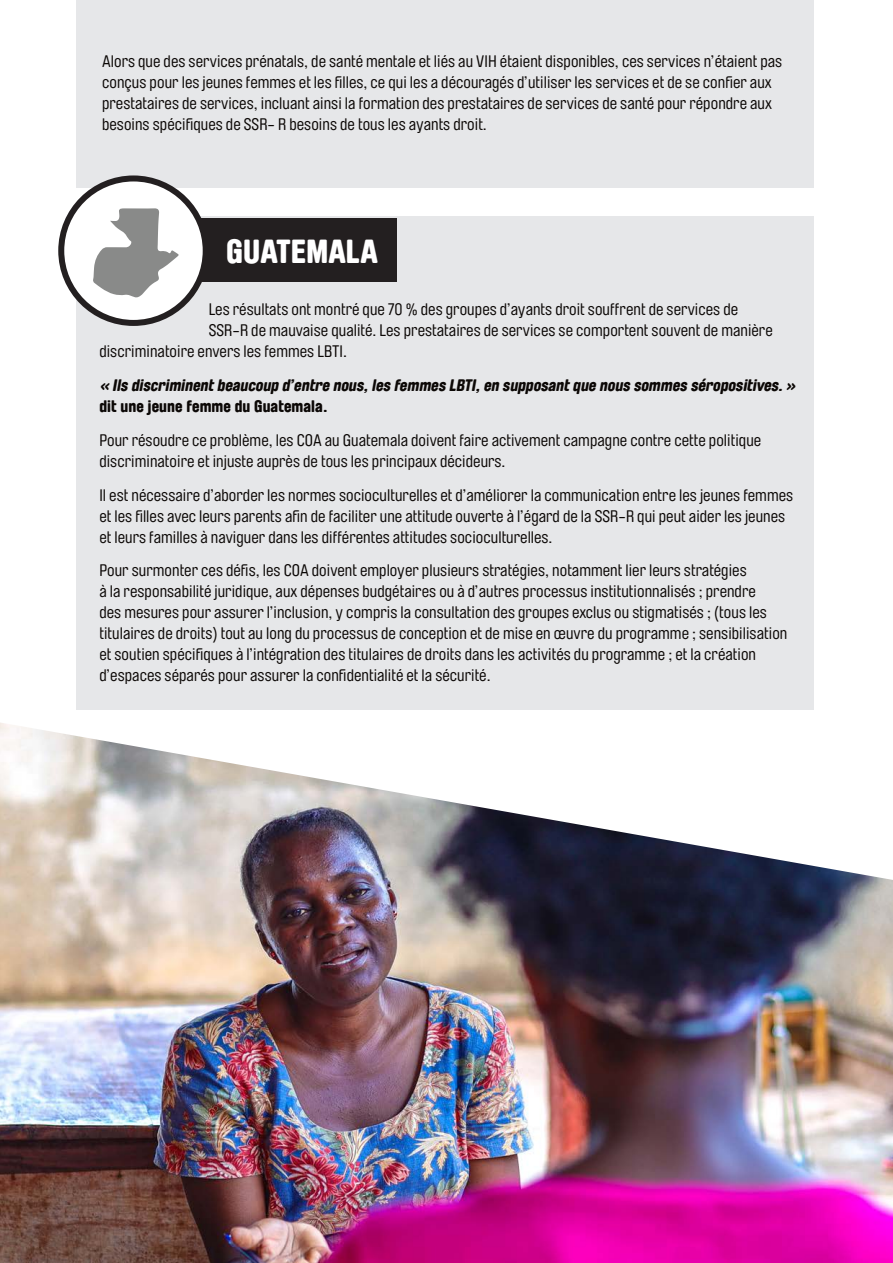
<style>
.page{position:relative;width:893px;height:1263px;background:#fff}
.page>*{position:absolute;margin:0;border:0;box-sizing:border-box;transform-origin:0 0}
.Heading{font:900 33px "Brauer Neue Std";letter-spacing:.005em;color:#fff}
.Body_copy{font:16.5px/21px "Brauer Neue Std";letter-spacing:.005em;color:#0c0806}
.t1{font:italic 900 16.5px "Brauer Neue Std";color:#0c0806}
.t2{font:900 16.5px "Brauer Neue Std";letter-spacing:.005em;color:#0c0806}
</style>
<div class="page">
<img style="left:0;top:880px;width:893px;height:383px">
<div style="left:77px;top:0;width:737px;height:187px;background:#e6e7e9"></div>
<svg style="left:0;top:722px;width:893px;height:158px"></svg>
<div style="left:76px;top:217px;width:738px;height:493px;background:#e6e7e9"></div>
<div style="left:197px;top:218px;width:200px;height:64px;background:#231f20"></div>
<div style="left:61px;top:178px;width:145px;height:145px;background:#fff;border-radius:50%"></div>
<div style="left:58px;top:175px;width:151px;height:151px;border:6px solid #231f20;border-radius:50%"></div>
<svg style="left:93px;top:208px;width:86px;height:89px"></svg>
<p class="Body_copy" style="left:102px;top:51px;width:682px">Alors que des services prénatals, de santé mentale et liés au VIH étaient disponibles, ces services n’étaient pas conçus pour les jeunes femmes et les filles, ce qui les a découragés d’utiliser les services et de se confier aux prestataires de services, incluant ainsi la formation des prestataires de services de santé pour répondre aux besoins spécifiques de SSR- R besoins de tous les ayants droit.</p>
<p class="Heading" style="left:226px;top:232px;width:153px">GUATEMALA</p>
<p class="Body_copy" style="left:209px;top:299px;width:531px">Les résultats ont montré que 70 % des groupes d’ayants droit souffrent de services de</p>
<p class="Body_copy" style="left:209px;top:320px;width:566px">SSR-R de mauvaise qualité. Les prestataires de services se comportent souvent de manière</p>
<p class="Body_copy" style="left:99px;top:341px;width:249px">discriminatoire envers les femmes LBTI.</p>
<p class="t1" style="left:99px;top:376px;width:701px">« Ils discriminentbeaucoup d’entre nous,les femmes LBTI,en supposantque nous sommes séropositives.»</p>
<p class="t2" style="left:99px;top:397px;width:230px">dit une jeune femme du Guatemala.</p>
<p class="Body_copy" style="left:99px;top:430px;width:663px">Pour résoudre ce problème, les COA au Guatemala doivent faire activement campagne contre cette politique discriminatoire et injuste auprès de tous les principaux décideurs.</p>
<p class="Body_copy" style="left:99px;top:484px;width:695px">Il est nécessaire d’aborder les normes socioculturelles et d’améliorer la communication entre les jeunes femmes et les filles avec leurs parents afin de faciliter une attitude ouverte à l’égard de la SSR-R qui peut aider les jeunes et leurs familles à naviguer dans les différentes attitudes socioculturelles.</p>
<p class="Body_copy" style="left:99px;top:560px;width:689px">Pour surmonter ces défis, les COA doivent employer plusieurs stratégies, notamment lier leurs stratégies<br>à la responsabilité juridique, aux dépenses budgétaires ou à d’autres processus institutionnalisés ; prendre<br>des mesures pour assurer l’inclusion, y compris la consultation des groupes exclus ou stigmatisés ; (tous les titulaires de droits) tout au long du processus de conception et de mise en œuvre du programme ; sensibilisation et soutien spécifiques à l’intégration des titulaires de droits dans les activités du programme ; et la création d’espaces séparés pour assurer la confidentialité et la sécurité.</p>
</div>
